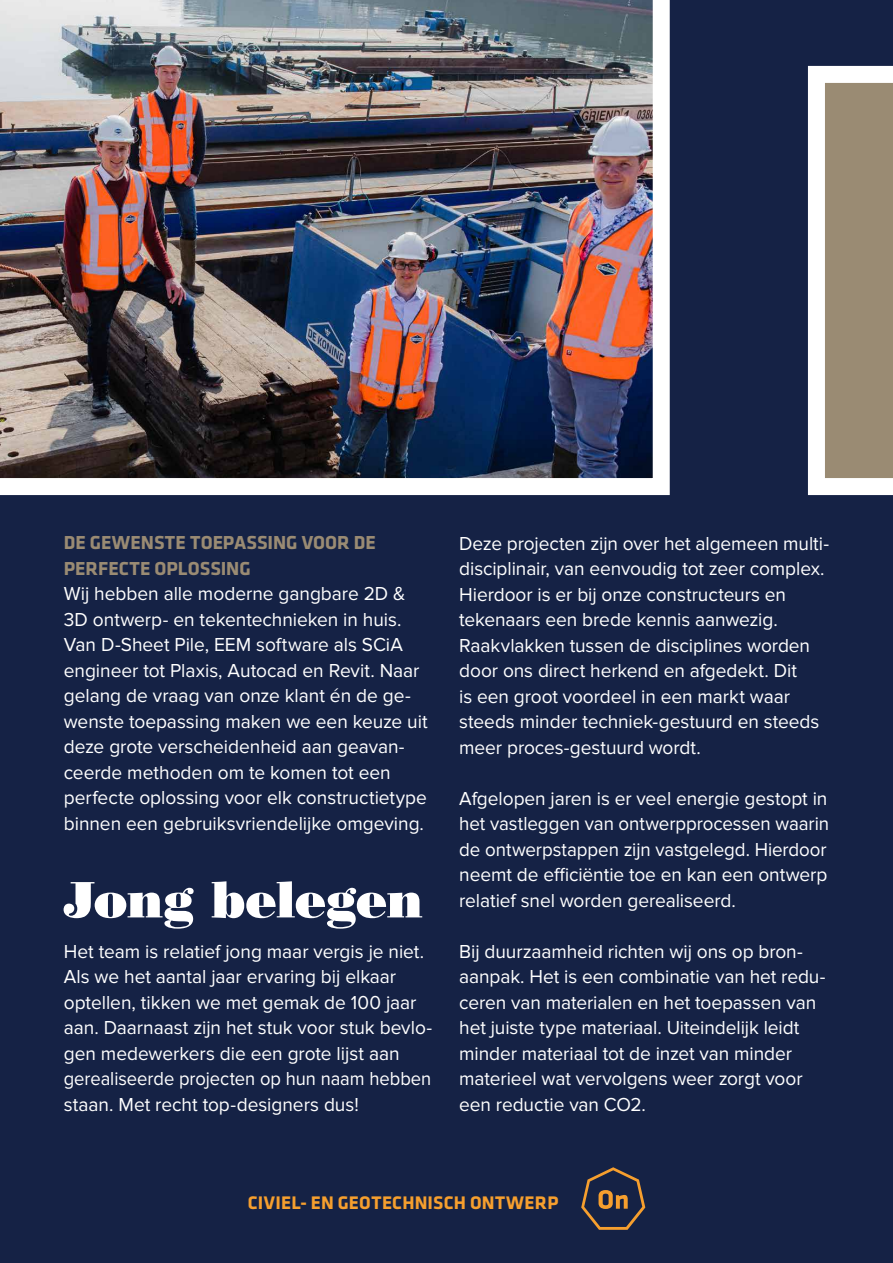
<style>
.page{position:relative;width:893px;height:1263px;background:#152245}
.page>*{position:absolute;margin:0;border:0;box-sizing:border-box;transform-origin:0 0}
.t1{font:51px "Bodoni Poster";letter-spacing:-.015em;color:#fff}
.t2{font:19.5px/25.5px "Proxima Nova";letter-spacing:-.005em;color:#fff}
.t3{font:700 19.5px/25.5px "Klavika";letter-spacing:-.005em;color:#9a8b73}
.t4{font:700 18.9px "Klavika";letter-spacing:.01em;color:#f69f2e}
</style>
<div class="page">
<svg style="left:807px;top:65px;width:86px;height:431px;background:#b2a796"></svg>
<svg style="left:581px;top:1167px;width:64px;height:63px"></svg>
<img style="left:0;top:0;width:670px;height:495px">
<p class="t3" style="left:64px;top:532px;width:314px">DE GEWENSTE TOEPASSING VOOR DE<br>PERFECTE OPLOSSING</p>
<p class="t2" style="left:64px;top:582px;width:365px">Wij hebben alle moderne gangbare 2D &amp; 3D ontwerp- en tekentechnieken in huis.<br>Van D-Sheet Pile, EEM software als SCiA engineer tot Plaxis, Autocad en Revit. Naar gelang de vraag van onze klant én de ge&shy;wenste toepassing maken we een keuze uit deze grote verscheidenheid aan geavan&shy;ceerde methoden om te komen tot een perfecte oplossing voor elk constructietype binnen een gebruiksvriendelijke omgeving.</p>
<h1 class="t1" style="left:64px;top:881px;width:361px">Jong belegen</h1>
<p class="t2" style="left:64px;top:940px;width:370px">Het team is relatief jong maar vergis je niet.<br>Als we het aantal jaar ervaring bij elkaar optellen, tikken we met gemak de 100 jaar aan. Daarnaast zijn het stuk voor stuk bevlo&shy;gen medewerkers die een grote lijst aan gerealiseerde projecten op hun naam hebben staan. Met recht top-designers dus!</p>
<p class="t2" style="left:459px;top:532px;width:371px">Deze projecten zijn over het algemeen multi&shy;disciplinair, van eenvoudig tot zeer complex.<br>Hierdoor is er bij onze constructeurs en tekenaars een brede kennis aanwezig.<br>Raakvlakken tussen de disciplines worden door ons direct herkend en afgedekt. Dit<br>is een groot voordeel in een markt waar steeds minder techniek-gestuurd en steeds meer proces-gestuurd wordt.</p>
<p class="t2" style="left:459px;top:787px;width:371px">Afgelopen jaren is er veel energie gestopt in het vastleggen van ontwerpprocessen waarin de ontwerpstappen zijn vastgelegd. Hierdoor neemt de efficiëntie toe en kan een ontwerp relatief snel worden gerealiseerd.</p>
<p class="t2" style="left:459px;top:940px;width:368px">Bij duurzaamheid richten wij ons op bron&shy;aanpak. Het is een combinatie van het redu&shy;ceren van materialen en het toepassen van het juiste type materiaal. Uiteindelijk leidt minder materiaal tot de inzet van minder materieel wat vervolgens weer zorgt voor een reductie van CO2.</p>
<p class="t4" style="left:248px;top:1191px;width:312px">CIVIEL- EN GEOTECHNISCH ONTWERP</p>
</div>
